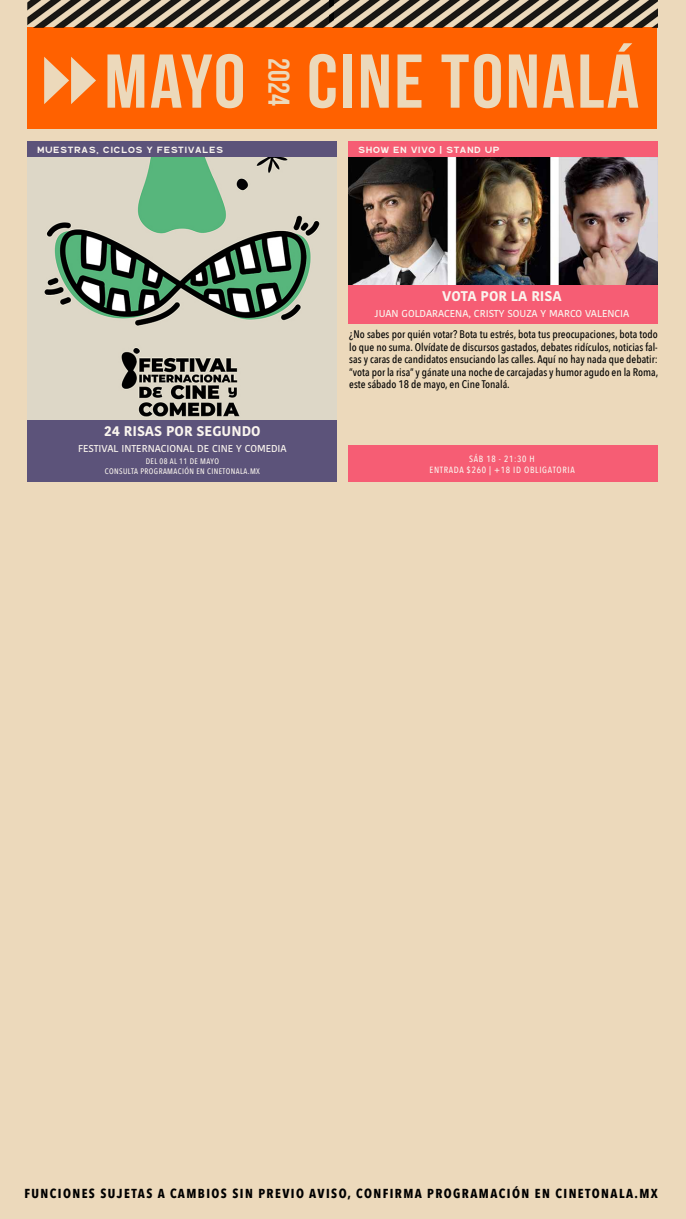
<style>
.page{position:relative;width:686px;height:1219px;background:#fff}
.page>*{position:absolute;margin:0;border:0;box-sizing:border-box;transform-origin:0 0}
.t1{font:76px "Bebas Neue";letter-spacing:.03em;color:#ecd9bb;scale:1.05 1}
.t2{font:30px "Bebas Neue";color:#ecd9bb}
.t3{font:700 14px "Kohinoor Bangla";color:#faf5ee}
.t4{font:700 13px "Avenir Next Condensed";letter-spacing:.11em;color:#000}
.t5{font:500 11px/12.5px "Avenir Next Condensed";color:#000;text-align:justify}
.t6{font:500 10px "Kohinoor Bangla";color:#faf5ee}
.t7{font:10px "Double Porter 3";letter-spacing:.1em;color:#faf5ee}
.t8{font:500 9px/10.8px "Avenir Next Condensed";letter-spacing:.075em;color:#faf5ee;text-align:center}
.t9{font:500 8px/9.6px "Avenir Next Condensed";letter-spacing:.05em;color:#faf5ee;text-align:center}
</style>
<div class="page">
<div style="left:0;top:0;width:685px;height:1219px;background:#ecd9bb"></div>
<div style="left:348px;top:445px;width:309px;height:36px;background:#f65d74"></div>
<div style="left:348px;top:141px;width:309px;height:17px;background:#f65d74"></div>
<img style="left:348px;top:158px;width:309px;height:127px">
<div style="left:28px;top:27px;width:628px;height:101px;background:#ff6100"></div>
<img style="left:28px;top:0;width:301px;height:27px">
<img style="left:329px;top:0;width:327px;height:27px">
<div style="left:348px;top:285px;width:309px;height:38px;background:#f65d74"></div>
<div style="left:27px;top:445px;width:309px;height:36px;background:#5c537a"></div>
<div style="left:27px;top:141px;width:309px;height:17px;background:#5c537a"></div>
<img style="left:27px;top:158px;width:309px;height:263px">
<div style="left:27px;top:421px;width:309px;height:25px;background:#5c537a"></div>
<h1 class="t1" style="left:104px;top:40px;width:510px">MAYO CINE TONALÁ</h1>
<h2 class="t2" style="left:295px;top:58px;width:49px;rotate:90deg">2024</h2>
<p class="t7" style="left:37px;top:143px;width:187px">MUESTRAS, CICLOS Y FESTIVALES</p>
<p class="t3" style="left:104px;top:419px;width:158px">24 RISAS POR SEGUNDO</p>
<p class="t6" style="left:78px;top:440px;width:210px">FESTIVAL INTERNACIONAL DE CINE Y COMEDIA</p>
<p class="t9" style="left:105px;top:456px;width:156px">DEL 08 AL 11 DE MAYO<br>CONSULTA PROGRAMACIÓN EN CINETONALA.MX</p>
<p class="t7" style="left:358px;top:143px;width:142px">SHOW EN VIVO | STAND UP</p>
<p class="t3" style="left:442px;top:284px;width:121px">VOTA POR LA RISA</p>
<p class="t6" style="left:374px;top:306px;width:256px">JUAN GOLDARACENA, CRISTY SOUZA Y MARCO VALENCIA</p>
<p class="t5" style="left:349px;top:328px;width:310px">¿No sabes por quién votar? Bota tu estrés, bota tus preocupaciones, bota todo lo que no suma. Olvídate de discursos gastados, debates ridículos, noticias fal&shy;sas y caras de candidatos ensuciando las calles. Aquí no hay nada que debatir: “vota por la risa” y gánate una noche de carcajadas y humor agudo en la Roma, este sábado 18 de mayo, en Cine Tonalá.</p>
<p class="t8" style="left:429px;top:453px;width:147px">SÁB 18 - 21:30 H<br>ENTRADA $260 | +18 ID OBLIGATORIA</p>
<p class="t4" style="left:24px;top:1186px;width:634px">FUNCIONES SUJETAS A CAMBIOS SIN PREVIO AVISO, CONFIRMA PROGRAMACIÓN EN CINETONALA.MX</p>
</div>
